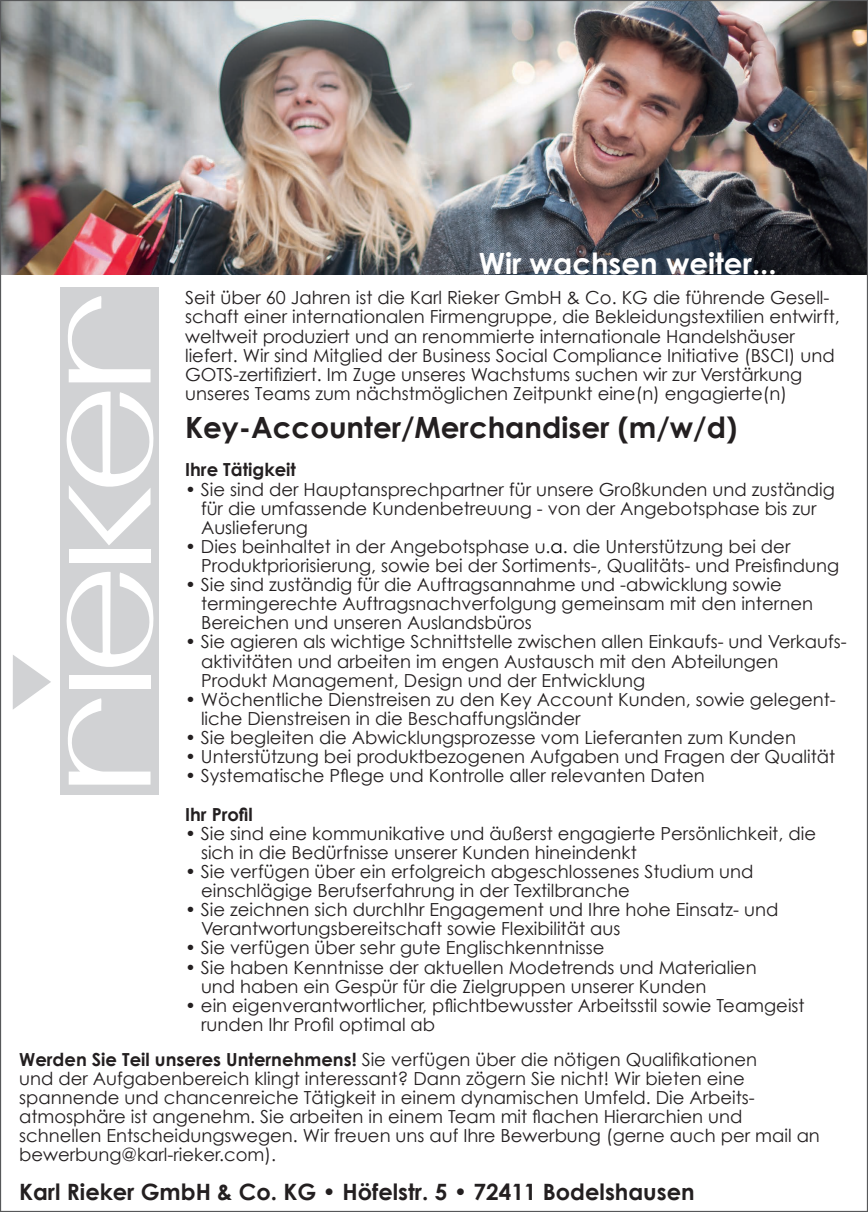
<style>
.page{position:relative;width:868px;height:1212px;background:#fff}
.page>*{position:absolute;margin:0;border:0;box-sizing:border-box;transform-origin:0 0}
.t1{font:700 29.25px "Century Gothic";color:#231f20}
.t2{font:700 29.25px "Century Gothic";color:#fff}
.t3{font:700 22.5px "Century Gothic";color:#231f20}
.t4{font:18px/19.1px "Century Gothic";color:#231f20}
.t5{font:700 18px "Century Gothic";color:#231f20}
.s1{color:#000}
.s2{font-weight:700}
</style>
<div class="page">
<img style="left:2px;top:2px;width:863px;height:272px">
<div style="left:60px;top:287px;width:99px;height:508px;background:#d1d2d4"></div>
<svg style="left:13px;top:655px;width:38px;height:54px"></svg>
<svg style="left:66px;top:572px;width:88px;height:95px"></svg>
<div style="left:69px;top:676px;width:81px;height:13px;background:#fff"></div>
<svg style="left:66px;top:391px;width:88px;height:154px"></svg>
<div style="left:69px;top:549px;width:81px;height:14px;background:#fff"></div>
<svg style="left:68px;top:296px;width:82px;height:86px"></svg>
<svg style="left:68px;top:698px;width:82px;height:87px"></svg>
<h1 class="t2" style="left:478px;top:245px;width:299px">Wir wachsen weiter...</h1>
<p class="t4" style="left:185px;top:288px;width:656px">Seit über 60 Jahren ist die Karl Rieker GmbH &amp; Co. KG die führende Gesell&shy;schaft einer internationalen Firmengruppe, die Bekleidungstextilien entwirft, weltweit produziert und an renommierte internationale Handelshäuser liefert. Wir sind Mitglied der Business Social Compliance Initiative (BSCI) und GOTS-zertifiziert. Im Zuge unseres Wachstums suchen wir zur Verstärkung unseres Teams zum nächstmöglichen Zeitpunkt eine(n) engagierte(n)</p>
<h1 class="t1" style="left:185px;top:409px;width:553px">Key-Accounter/Merchandiser (m/w/d)</h1>
<p class="t5" style="left:185px;top:458px;width:112px">Ihre Tätigkeit</p>
<p class="t4" style="left:201px;top:479px;width:635px;text-indent:-16px">• Sie sind der Hauptansprechpartner für unsere Großkunden und zuständig für die umfassende Kundenbetreuung - von der Angebotsphase bis zur<br>Auslieferung</p>
<p class="t4" style="left:201px;top:536px;width:639px;text-indent:-16px">• Dies beinhaltet in der Angebotsphase u.<span class="s1">a</span>. die Unterstützung bei der<br>Produktpriorisierung, sowie bei der Sortiments-, Qualitäts- und Preisfindung</p>
<p class="t4" style="left:201px;top:575px;width:613px;text-indent:-16px">• Sie sind zuständig für die Auftragsannahme und -abwicklung sowie termingerechte Auftragsnachverfolgung gemeinsam mit den internen<br>Bereichen und unseren Auslandsbüros</p>
<p class="t4" style="left:201px;top:632px;width:647px;text-indent:-16px">• Sie agieren als wichtige Schnittstelle zwischen allen Einkaufs- und Verkaufs&shy;aktivitäten und arbeiten im engen Austausch mit den Abteilungen<br>Produkt Management, Design und der Entwicklung</p>
<p class="t4" style="left:201px;top:689px;width:636px;text-indent:-16px">• Wöchentliche Dienstreisen zu den Key Account Kunden, sowie gelegent&shy;liche Dienstreisen in die Beschaffungsländer</p>
<p class="t4" style="left:185px;top:728px;width:612px">• Sie begleiten die Abwicklungsprozesse vom Lieferanten zum Kunden</p>
<p class="t4" style="left:185px;top:747px;width:651px">• Unterstützung bei produktbezogenen Aufgaben und Fragen der Qualität</p>
<p class="t4" style="left:185px;top:766px;width:521px">• Systematische Pflege und Kontrolle aller relevanten Daten</p>
<p class="t5" style="left:185px;top:803px;width:69px">Ihr Profil</p>
<p class="t4" style="left:201px;top:823px;width:616px;text-indent:-16px">• Sie sind eine kommunikative und äußerst engagierte Persönlichkeit, die sich in die Bedürfnisse unserer Kunden hineindenkt</p>
<p class="t4" style="left:201px;top:861px;width:554px;text-indent:-16px">• Sie verfügen über ein erfolgreich abgeschlossenes Studium und einschlägige Berufserfahrung in der Textilbranche</p>
<p class="t4" style="left:201px;top:900px;width:578px;text-indent:-16px">• Sie zeichnen sich durchIhr Engagement und Ihre hohe Einsatz- und<br>Verantwortungsbereitschaft sowie Flexibilität aus</p>
<p class="t4" style="left:185px;top:938px;width:421px">• Sie verfügen über sehr gute Englischkenntnisse</p>
<p class="t4" style="left:201px;top:957px;width:557px;text-indent:-16px">• Sie haben Kenntnisse der aktuellen Modetrends und Materialien und haben ein Gespür für die Zielgruppen unserer Kunden</p>
<p class="t4" style="left:201px;top:995px;width:605px;text-indent:-16px">• ein eigenverantwortlicher, pflichtbewusster Arbeitsstil sowie Teamgeist runden Ihr Profil optimal ab</p>
<p class="t4" style="left:19px;top:1049px;width:802px"><span class="s2">Werden Sie Teil unseres Unternehmens!</span> Sie verfügen über die nötigen Qualifikationen<br>und der Aufgabenbereich klingt interessant? Dann zögern Sie nicht! Wir bieten eine spannende und chancenreiche Tätigkeit in einem dynamischen Umfeld. Die Arbeits&shy;atmosphäre ist angenehm. Sie arbeiten in einem Team mit flachen Hierarchien und schnellen Entscheidungswegen. Wir freuen uns auf Ihre Bewerbung (gerne auch per mail an bewerbung@karl-rieker.com).</p>
<p class="t3" style="left:19px;top:1177px;width:677px">Karl Rieker GmbH &amp; Co. KG • Höfelstr. 5 • 72411 Bodelshausen</p>
</div>
